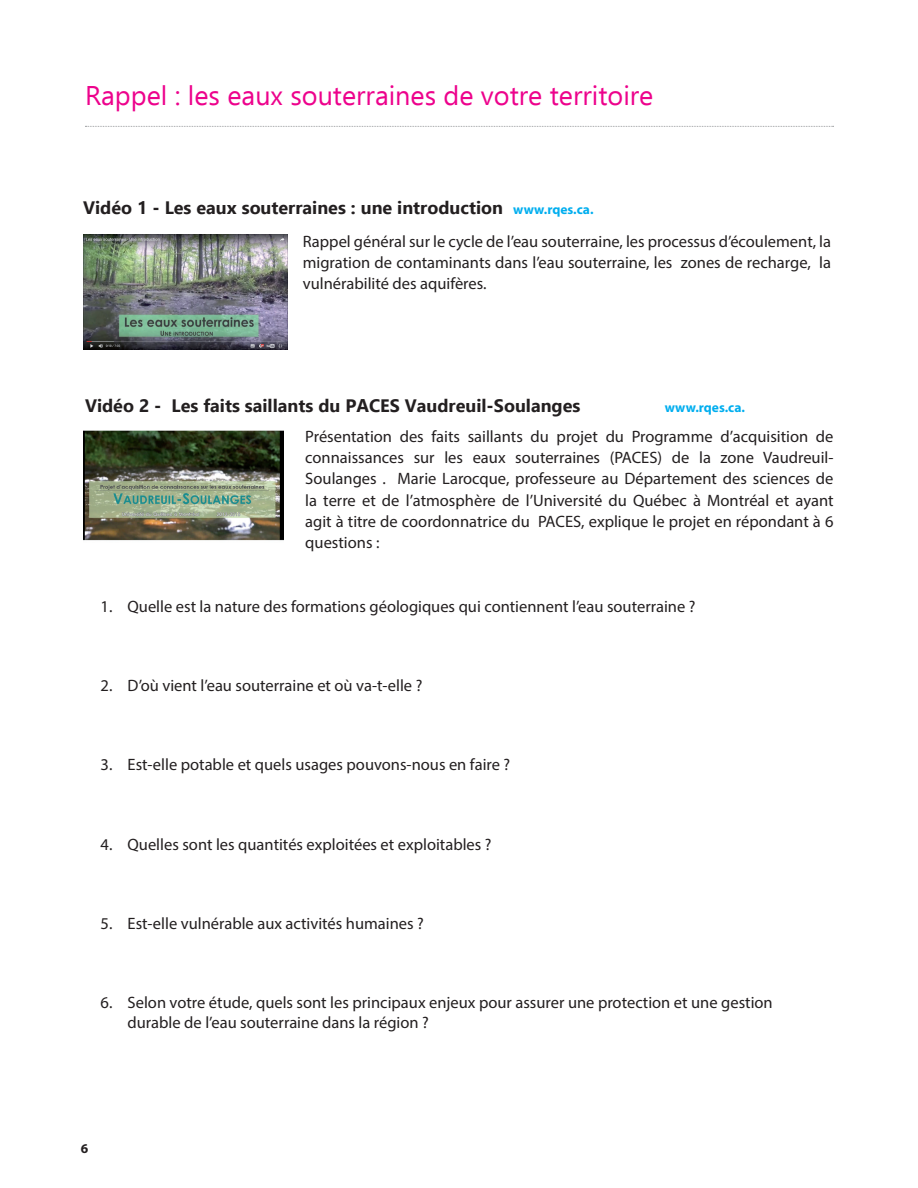
<style>
.page{position:relative;width:918px;height:1188px;background:#fff}
.page>*{position:absolute;margin:0;border:0;box-sizing:border-box;transform-origin:0 0}
.t1{font:27px "Ebrima";color:#ed028c}
.t2{font:700 18px "Ebrima";color:#231f20}
.t3{font:16.5px/21px "Myriad Pro";color:#231f20;text-align:justify}
.t4{font:700 13.5px "Myriad Pro";color:#00aeef}
.t5{font:700 13.5px "Myriad Pro";color:#231f20}
</style>
<div class="page">
<svg style="left:85px;top:126px;width:749px;height:1px"></svg>
<img style="left:83px;top:430px;width:200px;height:111px">
<img style="left:83px;top:235px;width:204px;height:115px">
<h1 class="t1" style="left:85px;top:76px;width:570px">Rappel : les eaux souterraines de votre territoire</h1>
<p class="t2" style="left:83px;top:194px;width:421px">Vidéo 1 - Les eaux souterraines : une introduction</p>
<p class="t4" style="left:513px;top:201px;width:82px">www.rqes.ca.</p>
<p class="t3" style="left:303px;top:230px;width:530px">Rappel général sur le cycle de l’eau souterraine, les processus d’écoulement, la migration de contaminants dans l’eau souterraine, les zones de recharge, la vulnérabilité des aquifères.</p>
<p class="t2" style="left:85px;top:392px;width:497px">Vidéo 2 - Les faits saillants du PACES Vaudreuil-Soulanges</p>
<p class="t4" style="left:665px;top:398px;width:82px">www.rqes.ca.</p>
<p class="t3" style="left:305px;top:426px;width:530px">Présentation des faits saillants du projet du Programme d’acquisition de connaissances sur les eaux souterraines (PACES) de la zone Vaudreuil-Soulanges . Marie Larocque, professeure au Département des sciences de la terre et de l’atmosphère de l’Université du Québec à Montréal et ayant agit à titre de coordonnatrice du PACES, explique le projet en répondant à 6 questions :</p>
<p class="t3" style="left:101px;top:595px;width:597px">1. Quelle est la nature des formations géologiques qui contiennent l’eau souterraine ?</p>
<p class="t3" style="left:101px;top:675px;width:323px">2. D’où vient l’eau souterraine et où va-t-elle ?</p>
<p class="t3" style="left:101px;top:754px;width:411px">3. Est-elle potable et quels usages pouvons-nous en faire ?</p>
<p class="t3" style="left:101px;top:833px;width:393px">4. Quelles sont les quantités exploitées et exploitables ?</p>
<p class="t3" style="left:101px;top:913px;width:325px">5. Est-elle vulnérable aux activités humaines ?</p>
<p class="t3" style="left:128px;top:993px;width:647px;line-height:19.8px;text-indent:-27px">6. Selon votre étude, quels sont les principaux enjeux pour assurer une protection et une gestion durable de l’eau souterraine dans la région ?</p>
<p class="t5" style="left:81px;top:1139px;width:9px">6</p>
</div>
